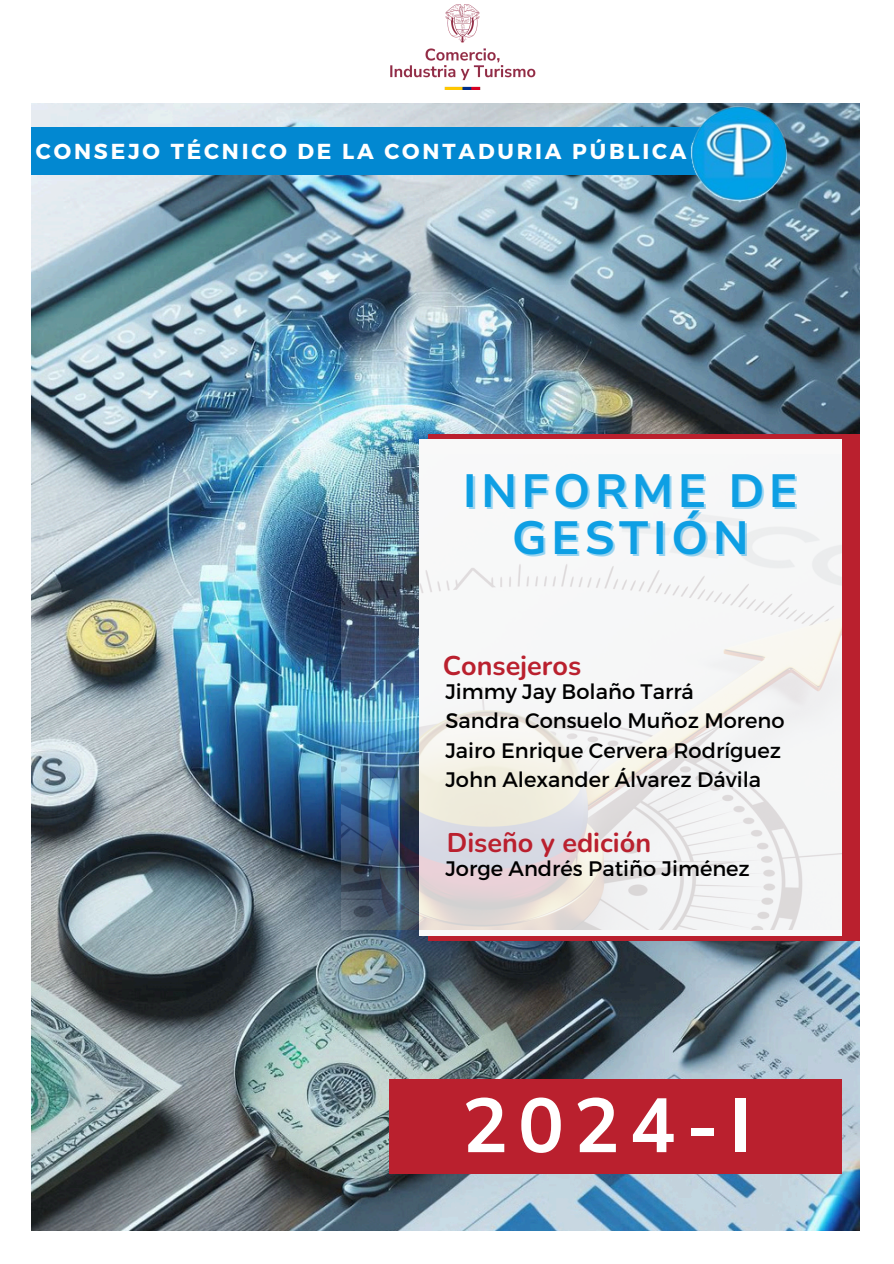
<style>
.page{position:relative;width:894px;height:1264px;background:#fff}
.page>*{position:absolute;margin:0;border:0;box-sizing:border-box;transform-origin:0 0}
.t1{font:700 76.35px "Nunito Sans 10 pt";color:#fff}
.t2{font:700 46.5px "Nunito Sans 10 pt";letter-spacing:.09em;color:#0e9fe4}
.t3{font:700 27px "Nunito";color:#ba202e}
.t4{font:700 21.6px "Montserrat";letter-spacing:.13em;color:#fff}
.t5{font:21px "Montserrat";color:#000}
</style>
<div class="page">
<img style="left:31px;top:103px;width:827px;height:1127px">
<div style="left:428px;top:434px;width:431px;height:506px;background:#ba202e"></div>
<div style="left:419px;top:439px;width:422px;height:496px;background:#f9f9f9"></div>
<div style="left:31px;top:128px;width:672px;height:47px;background:#0288d1"></div>
<img style="left:682px;top:103px;width:108px;height:98px">
<div style="left:389px;top:1079px;width:452px;height:95px;background:#ba202e"></div>
<img style="left:390px;top:5px;width:145px;height:84px">
<img style="left:341px;top:455px;width:499px;height:474px">
<p class="t4" style="left:36px;top:137px;width:652px">CONSEJO TÉCNICO DE LA CONTADURIA PÚBLICA</p>
<h4 class="t2" style="left:463px;top:460px;width:336px">INFORME DE</h4>
<p class="t2" style="left:511px;top:506px;width:239px">GESTIÓN</p>
<h2 class="t3" style="left:442px;top:647px;width:140px">Consejeros</h2>
<h3 class="t5" style="left:445px;top:678px;width:250px">Jimmy Jay Bolaño Tarrá</h3>
<p class="t5" style="left:445px;top:707px;width:340px">Sandra Consuelo Muñoz Moreno</p>
<p class="t5" style="left:445px;top:736px;width:337px">Jairo Enrique Cervera Rodríguez</p>
<p class="t5" style="left:445px;top:765px;width:317px">John Alexander Álvarez Dávila</p>
<p class="t3" style="left:446px;top:825px;width:206px">Diseño y edición</p>
<h3 class="t5" style="left:445px;top:855px;width:306px">Jorge Andrés Patiño Jiménez</h3>
<p class="t1" style="left:462px;top:1074px;width:291px">2024-I</p>
</div>
